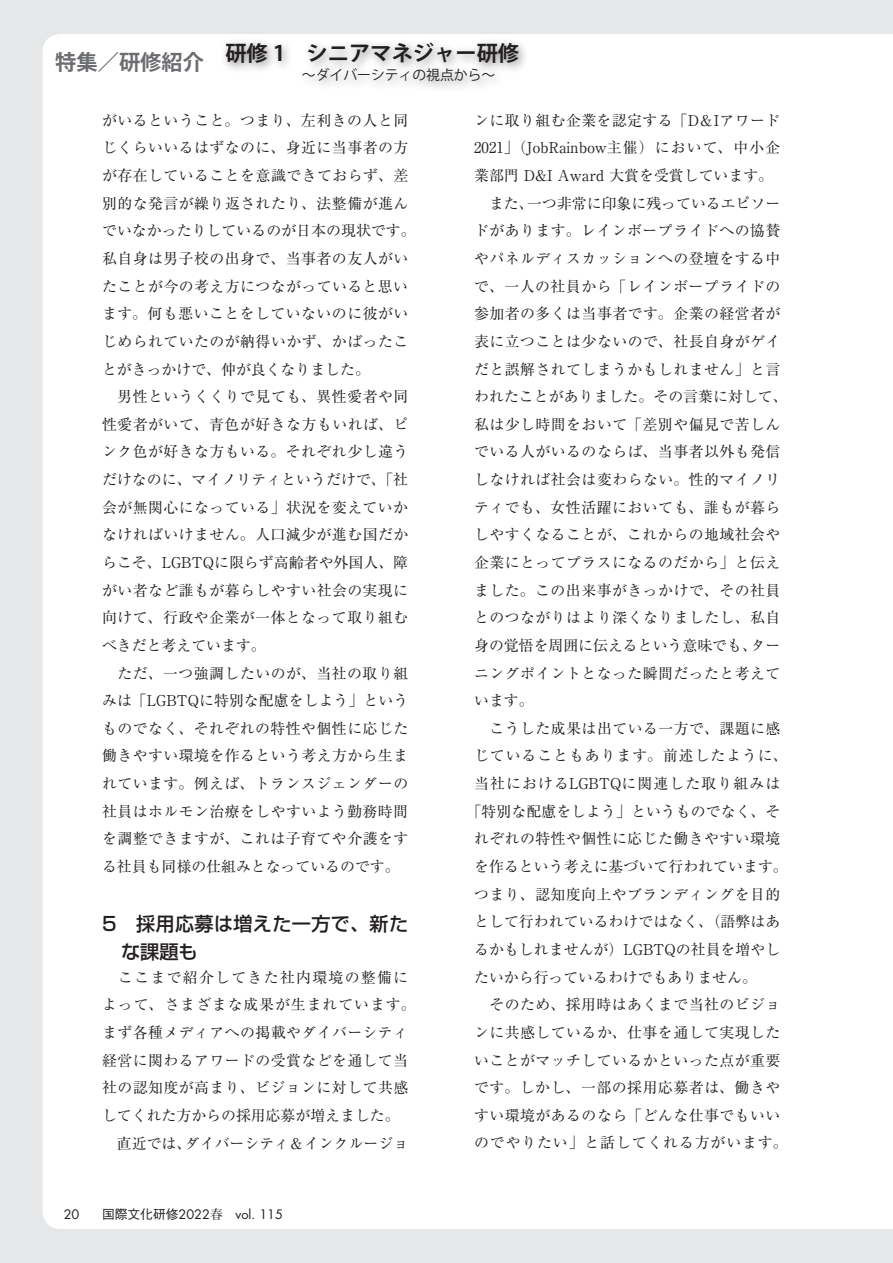
<style>
.page{position:relative;width:893px;height:1263px;background:#e6e7e9}
.page>*{position:absolute;margin:0;border:0;box-sizing:border-box;transform-origin:0 0}
.t1{font:700 21.3px "Koz Go Pro";color:#231f20}
.t2{font:700 21.3px "Koz Go Pro";color:#6c6d70}
.t3{font:500 19.2px/27.6px "Shin Go Pro";letter-spacing:.02em;color:#231f20}
.t4{font:14.85px/27.6px "Ryumin Pro";letter-spacing:.03em;color:#231f20}
.t5{font:14.85px "Ryumin Pro";color:#231f20}
.t6{font:14.85px "Ryumin Pro";letter-spacing:.005em;color:#231f20}
.t7{font:14.85px "Ryumin Pro";letter-spacing:.075em;color:#231f20}
.t8{font:14.85px "Ryumin Pro";letter-spacing:.065em;color:#231f20}
.t9{font:14.85px "Ryumin Pro";letter-spacing:.06em;color:#231f20}
.t10{font:13.8px "Koz Go Pro";color:#231f20}
.t11{font:12.75px "Futura";color:#231f20}
.s1{font-family:"Gothic BBB Pro";font-weight:500}
.s2{font-family:"Koz Min Pro"}
</style>
<div class="page">
<div style="left:43px;top:34px;width:849px;height:1195px;background:#fff"></div>
<svg style="left:892px;top:34px;width:1px;height:1195px"></svg>
<div style="left:219px;top:36px;width:310px;height:56px;background:#231f20;opacity:.5"></div>
<h1 class="t2" style="left:55px;top:48px;width:150px">特集／研修紹介</h1>
<h1 class="t1" style="left:225px;top:40px;width:295px">研修 1 シニアマネジャー研修</h1>
<p class="t10" style="left:302px;top:66px;width:195px">〜ダイバーシティの視点から〜</p>
<p class="t4" style="left:102px;top:105px;width:315px">がいるということ。つまり、左利きの人と同じくらいいるはずなのに、身近に当事者の方が存在していることを意識できておらず、差別的な発言が繰り返されたり、法整備が進んでいなかったりしているのが日本の現状です。私自身は男子校の出身で、当事者の友人がいたことが今の考え方につながっていると思います。何も悪いことをしていないのに彼がいじめられていたのが納得いかず、かばったことがきっかけで、仲が良くなりました。<br>　男性というくくりで見ても、異性愛者や同性愛者がいて、青色が好きな方もいれば、ピンク色が好きな方もいる。それぞれ少し違うだけなのに、マイノリティというだけで、「社会が無関心になっている」状況を変えていかなければいけません。人口減少が進む国だからこそ、LGBTQに限らず高齢者や外国人、障がい者など誰もが暮らしやすい社会の実現に向けて、行政や企業が一体となって取り組むべきだと考えています。<br>　ただ、一つ強調したいのが、当社の取り組みは「LGBTQに特別な配慮をしよう」というものでなく、それぞれの特性や個性に応じた働きやすい環境を作るという考え方から生まれています。例えば、トランスジェンダーの社員はホルモン治療をしやすいよう勤務時間を調整できますが、これは子育てや介護をする社員も同様の仕組みとなっているのです。</p>
<p class="t3" style="left:121px;top:908px;width:288px;text-indent:-19px">5　採用応募は増えた一方で、新たな課題も</p>
<p class="t4" style="left:102px;top:962px;width:315px">　ここまで紹介してきた社内環境の整備によって、さまざまな成果が生まれています。まず各種メディアへの掲載やダイバーシティ経営に関わるアワードの受賞などを通して当社の認知度が高まり、ビジョンに対して共感してくれた方からの採用応募が増えました。　直近では、ダイバーシティ＆インクルージョ</p>
<p class="t11" style="left:64px;top:1205px;width:17px">20</p>
<p class="t11" style="left:102px;top:1205px;width:182px"><span class="s1">国際文化研修</span>2022<span class="s2">春　</span>vol. 115</p>
<p class="t4" style="left:474px;top:105px;width:308px">ンに取り組む企業を認定する「D＆Iアワード</p>
<p class="t5" style="left:474px;top:136px;width:308px">2021」（JobRainbow主催）において、中小企</p>
<p class="t5" style="left:474px;top:164px;width:300px">業部門 D&amp;I Award 大賞を受賞しています。</p>
<p class="t5" style="left:474px;top:191px;width:308px">　また、一つ非常に印象に残っているエピソー</p>
<p class="t4" style="left:474px;top:216px;width:308px">ドがあります。レインボープライドへの協賛</p>
<p class="t4" style="left:474px;top:244px;width:308px">やパネルディスカッションへの登壇をする中</p>
<p class="t4" style="left:474px;top:271px;width:308px">で、一人の社員から「レインボープライドの</p>
<p class="t4" style="left:474px;top:299px;width:308px">参加者の多くは当事者です。企業の経営者が</p>
<p class="t4" style="left:474px;top:326px;width:308px">表に立つことは少ないので、社長自身がゲイ</p>
<p class="t4" style="left:474px;top:354px;width:308px">だと誤解されてしまうかもしれません」と言</p>
<p class="t6" style="left:474px;top:385px;width:315px">われたことがありました。その言葉に対して、</p>
<p class="t4" style="left:474px;top:409px;width:308px">私は少し時間をおいて「差別や偏見で苦しん</p>
<p class="t4" style="left:474px;top:437px;width:308px">でいる人がいるのならば、当事者以外も発信</p>
<p class="t4" style="left:474px;top:465px;width:308px">しなければ社会は変わらない。性的マイノリ</p>
<p class="t4" style="left:474px;top:492px;width:308px">ティでも、女性活躍においても、誰もが暮ら</p>
<p class="t4" style="left:474px;top:520px;width:308px">しやすくなることが、これからの地域社会や</p>
<p class="t4" style="left:474px;top:548px;width:308px">企業にとってプラスになるのだから」と伝え</p>
<p class="t4" style="left:474px;top:575px;width:308px">ました。この出来事がきっかけで、その社員</p>
<p class="t4" style="left:474px;top:603px;width:308px">とのつながりはより深くなりましたし、私自</p>
<p class="t5" style="left:474px;top:634px;width:308px">身の覚悟を周囲に伝えるという意味でも、ター</p>
<p class="t4" style="left:474px;top:658px;width:308px">ニングポイントとなった瞬間だったと考えて</p>
<p class="t4" style="left:474px;top:686px;width:61px">います。</p>
<p class="t4" style="left:474px;top:713px;width:308px">　こうした成果は出ている一方で、課題に感</p>
<p class="t8" style="left:474px;top:744px;width:315px">じていることもあります。前述したように、</p>
<p class="t7" style="left:474px;top:772px;width:308px">当社におけるLGBTQに関連した取り組みは</p>
<p class="t6" style="left:467px;top:799px;width:315px">「特別な配慮をしよう」というものでなく、そ</p>
<p class="t4" style="left:474px;top:824px;width:308px">れぞれの特性や個性に応じた働きやすい環境</p>
<p class="t6" style="left:474px;top:855px;width:315px">を作るという考えに基づいて行われています。</p>
<p class="t4" style="left:474px;top:879px;width:308px">つまり、認知度向上やブランディングを目的</p>
<p class="t6" style="left:474px;top:910px;width:308px">として行われているわけではなく、（語弊はあ</p>
<p class="t6" style="left:474px;top:938px;width:308px">るかもしれませんが）LGBTQの社員を増やし</p>
<p class="t5" style="left:474px;top:965px;width:284px">たいから行っているわけでもありません。</p>
<p class="t4" style="left:474px;top:990px;width:308px">　そのため、採用時はあくまで当社のビジョ</p>
<p class="t4" style="left:474px;top:1017px;width:308px">ンに共感しているか、仕事を通して実現した</p>
<p class="t4" style="left:474px;top:1045px;width:308px">いことがマッチしているかといった点が重要</p>
<p class="t4" style="left:474px;top:1073px;width:308px">です。しかし、一部の採用応募者は、働きや</p>
<p class="t4" style="left:474px;top:1100px;width:308px">すい環境があるのなら「どんな仕事でもいい</p>
<p class="t9" style="left:474px;top:1131px;width:315px">のでやりたい」と話してくれる方がいます。</p>
</div>
